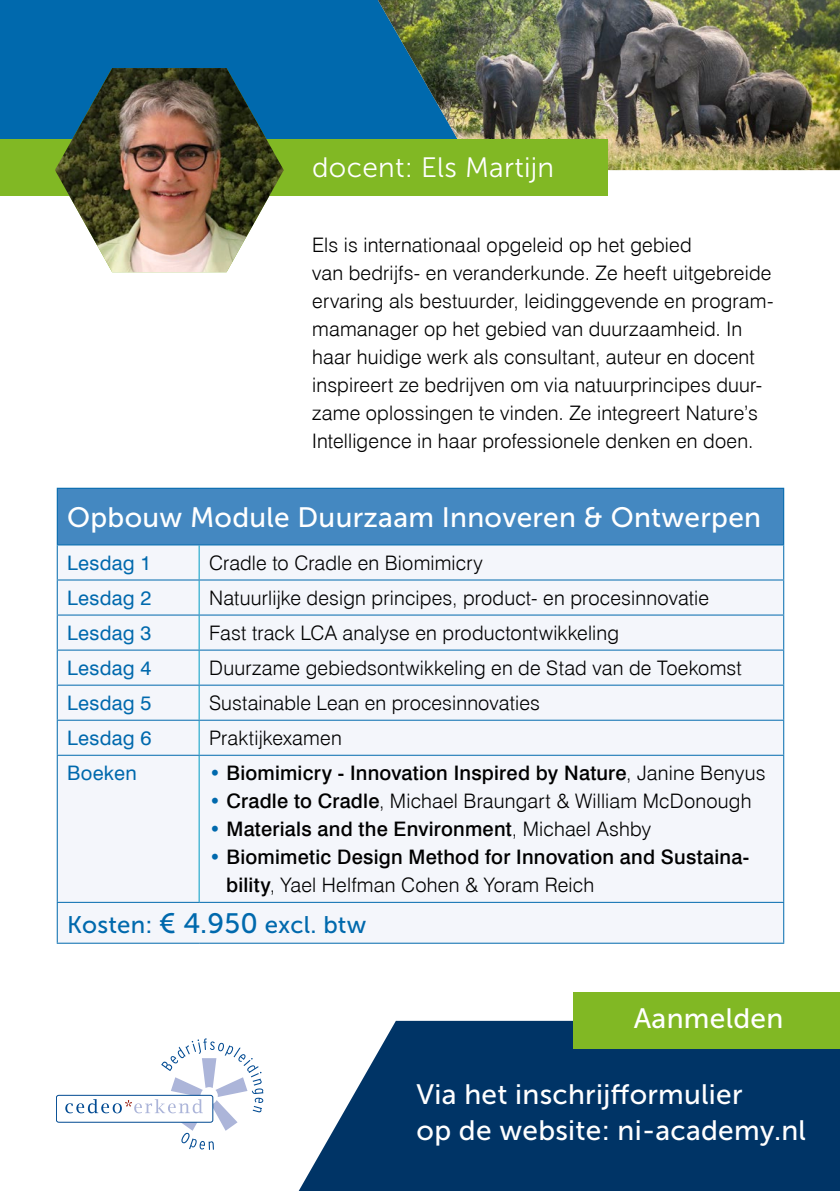
<style>
.page{position:relative;width:840px;height:1191px;background:#fff}
.page>*{position:absolute;margin:0;border:0;box-sizing:border-box;transform-origin:0 0}
.t1{font:28px/36px "Museo Sans 500";letter-spacing:.01em;color:#fff}
.t2{font:28px "Museo Sans 300";letter-spacing:.01em;color:#fff}
.t3{font:24px "Museo Sans 500";letter-spacing:.01em;color:#0069ad}
.t4{font:300 20px/28px "Swiss 721 BT";letter-spacing:.01em;color:#000}
.t5{font:500 20px/28px "Swiss 721 BT";letter-spacing:.01em;color:#000}
.t6{font:20px "Swiss 721 BT";letter-spacing:.015em;color:#0069ad}
.s1{font-weight:300;color:#0069ad}
.s2{font-weight:300}
.s3{color:#0069ad}
.s4{font-weight:500}
.s5{font-size:28px}
</style>
<div class="page">
<div style="left:0;top:0;width:573px;height:170px;background:#0069ad"></div>
<img style="left:378px;top:0;width:461px;height:170px">
<div style="left:0;top:139px;width:607px;height:57px;background:#81b824"></div>
<svg style="left:298px;top:1020px;width:541px;height:171px;background:#194875"></svg>
<svg style="left:65px;top:1038px;width:198px;height:111px"></svg>
<img style="left:55px;top:68px;width:228px;height:204px">
<div style="left:57px;top:488px;width:726px;height:57px;background:#4488c1"></div>
<div style="left:58px;top:545px;width:724px;height:397px;background:#f4f6fb"></div>
<hr style="left:198px;top:545px;width:1px;height:34px;background:#009cc4">
<hr style="left:198px;top:580px;width:1px;height:34px;background:#009cc4">
<hr style="left:198px;top:615px;width:1px;height:34px;background:#009cc4">
<hr style="left:198px;top:650px;width:1px;height:34px;background:#009cc4">
<hr style="left:198px;top:685px;width:1px;height:34px;background:#009cc4">
<hr style="left:198px;top:720px;width:1px;height:34px;background:#009cc4">
<hr style="left:198px;top:755px;width:1px;height:147px;background:#009cc4">
<hr style="left:57px;top:488px;width:142px;height:1px;background:#0069ad">
<hr style="left:57px;top:489px;width:1px;height:55px;background:#0069ad">
<hr style="left:199px;top:488px;width:584px;height:1px;background:#0069ad">
<hr style="left:782px;top:489px;width:1px;height:55px;background:#0069ad">
<hr style="left:57px;top:544px;width:142px;height:1px;background:#0069ad">
<hr style="left:57px;top:545px;width:1px;height:34px;background:#0069ad">
<hr style="left:199px;top:544px;width:584px;height:1px;background:#0069ad">
<hr style="left:782px;top:545px;width:1px;height:34px;background:#0069ad">
<hr style="left:57px;top:579px;width:142px;height:1px;background:#0069ad">
<hr style="left:57px;top:580px;width:1px;height:34px;background:#0069ad">
<hr style="left:199px;top:579px;width:584px;height:1px;background:#0069ad">
<hr style="left:782px;top:580px;width:1px;height:34px;background:#0069ad">
<hr style="left:57px;top:614px;width:142px;height:1px;background:#0069ad">
<hr style="left:57px;top:615px;width:1px;height:34px;background:#0069ad">
<hr style="left:199px;top:614px;width:584px;height:1px;background:#0069ad">
<hr style="left:782px;top:615px;width:1px;height:34px;background:#0069ad">
<hr style="left:57px;top:649px;width:142px;height:1px;background:#0069ad">
<hr style="left:57px;top:650px;width:1px;height:34px;background:#0069ad">
<hr style="left:199px;top:649px;width:584px;height:1px;background:#0069ad">
<hr style="left:782px;top:650px;width:1px;height:34px;background:#0069ad">
<hr style="left:57px;top:684px;width:142px;height:1px;background:#0069ad">
<hr style="left:57px;top:685px;width:1px;height:34px;background:#0069ad">
<hr style="left:199px;top:684px;width:584px;height:1px;background:#0069ad">
<hr style="left:782px;top:685px;width:1px;height:34px;background:#0069ad">
<hr style="left:57px;top:719px;width:142px;height:1px;background:#0069ad">
<hr style="left:57px;top:720px;width:1px;height:34px;background:#0069ad">
<hr style="left:199px;top:719px;width:584px;height:1px;background:#0069ad">
<hr style="left:782px;top:720px;width:1px;height:34px;background:#0069ad">
<hr style="left:57px;top:754px;width:142px;height:1px;background:#0069ad">
<hr style="left:57px;top:755px;width:1px;height:147px;background:#0069ad">
<hr style="left:199px;top:754px;width:584px;height:1px;background:#0069ad">
<hr style="left:782px;top:755px;width:1px;height:147px;background:#0069ad">
<hr style="left:57px;top:902px;width:142px;height:1px;background:#0069ad">
<hr style="left:57px;top:903px;width:1px;height:39px;background:#0069ad">
<hr style="left:199px;top:902px;width:584px;height:1px;background:#0069ad">
<hr style="left:782px;top:903px;width:1px;height:39px;background:#0069ad">
<hr style="left:57px;top:942px;width:142px;height:1px;background:#0069ad">
<hr style="left:199px;top:942px;width:584px;height:1px;background:#0069ad">
<div style="left:573px;top:992px;width:266px;height:57px;background:#81b824"></div>
<h1 class="t2" style="left:312px;top:152px;width:243px">docent: Els Martijn</h1>
<p class="t4" style="left:312px;top:231px;width:462px">Els is internationaal opgeleid op het gebied<br>van bedrijfs- en veranderkunde. Ze heeft uitgebreide ervaring als bestuurder, leidinggevende en program&shy;mamanager op het gebied van duurzaamheid. In haar huidige werk als consultant, auteur en docent inspireert ze bedrijven om via natuurprincipes duur&shy;zame oplossingen te vinden. Ze integreert Nature’s Intelligence in haar professionele denken en doen.</p>
<h1 class="t1" style="left:67px;top:499px;width:695px">Opbouw Module Duurzaam Innoveren &amp; Ontwerpen</h1>
<p class="t6" style="left:67px;top:551px;width:86px">Lesdag 1</p>
<p class="t4" style="left:209px;top:549px;width:275px">Cradle to Cradle en Biomimicry</p>
<p class="t6" style="left:67px;top:586px;width:86px">Lesdag 2</p>
<p class="t4" style="left:209px;top:584px;width:501px">Natuurlijke design principes, product- en procesinnovatie</p>
<p class="t6" style="left:67px;top:621px;width:86px">Lesdag 3</p>
<p class="t4" style="left:209px;top:619px;width:411px">Fast track LCA analyse en productontwikkeling</p>
<p class="t6" style="left:67px;top:656px;width:86px">Lesdag 4</p>
<p class="t4" style="left:209px;top:654px;width:534px">Duurzame gebiedsontwikkeling en de Stad van de Toekomst</p>
<p class="t6" style="left:67px;top:691px;width:86px">Lesdag 5</p>
<p class="t4" style="left:209px;top:689px;width:332px">Sustainable Lean en procesinnovaties</p>
<p class="t6" style="left:67px;top:726px;width:86px">Lesdag 6</p>
<p class="t4" style="left:209px;top:724px;width:134px">Praktijkexamen</p>
<p class="t6" style="left:67px;top:761px;width:71px">Boeken</p>
<p class="t5" style="left:209px;top:759px;width:557px"><span class="s1">•</span> Biomimicry - Innovation Inspired by Nature<span class="s2">, Janine Benyus</span></p>
<p class="t4" style="left:209px;top:787px;width:543px"><span class="s3">•</span> <span class="s4">Cradle to Cradle</span>, Michael Braungart &amp; William McDonough</p>
<p class="t5" style="left:209px;top:815px;width:443px"><span class="s1">•</span> Materials and the Environment<span class="s2">, Michael Ashby</span></p>
<p class="t5" style="left:226px;top:843px;width:523px;text-indent:-17px"><span class="s1">•</span> Biomimetic Design Method for Innovation and Sustaina&shy;bility<span class="s2">, Yael Helfman Cohen &amp; Yoram Reich</span></p>
<p class="t3" style="left:67px;top:912px;width:300px">Kosten: <span class="s5">€ 4.950</span> excl. btw</p>
<h1 class="t1" style="left:633px;top:1000px;width:151px">Aanmelden</h1>
<h1 class="t1" style="left:416px;top:1076px;width:391px">Via het inschrijfformulier<br>op de website: ni-academy.nl</h1>
</div>
